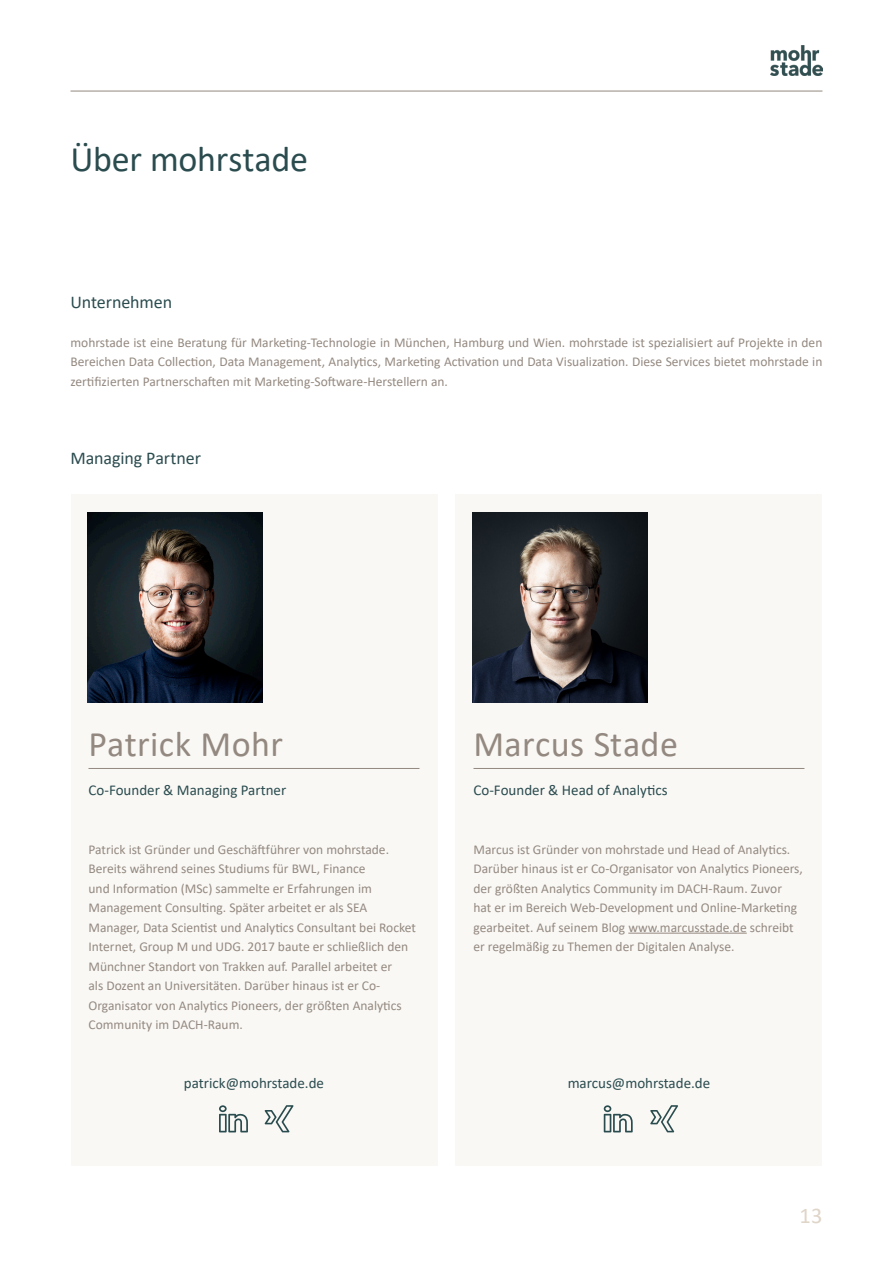
<style>
.page{position:relative;width:893px;height:1263px;background:#fff}
.page>*{position:absolute;margin:0;border:0;box-sizing:border-box;transform-origin:0 0}
.Heading_23_Rulers{font:36px "Calibri";letter-spacing:.01em;color:#948980}
.Heading_23_TOC{font:36px "Calibri";letter-spacing:-.005em;color:#2b4c4f}
.t1{font:22.5px "Calibri";color:#dfd5c8}
.Heading_12_TOC{font:18px "Calibri";letter-spacing:-.01em;color:#2b4c4f}
.Heading_9{font:15px "Calibri";color:#2b4c4f}
.Text_8_5_no_indent_L{font:15px "Calibri";color:#2b4c4f}
.Text_Subheading_10{font:13.5px/19.5px "Calibri";color:#948980}
.Text_8_5_no_indent{font:13.5px/19.5px "Calibri";color:#948980;text-align:justify}
</style>
<div class="page">
<img style="left:770px;top:46px;width:52px;height:29px">
<div style="left:70px;top:494px;width:367px;height:672px;background:#f9f8f5"></div>
<hr style="left:88px;top:768px;width:331px;height:1px;background:#948980">
<div style="left:455px;top:494px;width:367px;height:672px;background:#f9f8f5"></div>
<hr style="left:473px;top:768px;width:331px;height:1px;background:#948980">
<hr style="left:628px;top:933px;width:119px;height:1px;background:#948980">
<img style="left:88px;top:513px;width:175px;height:189px">
<img style="left:473px;top:513px;width:174px;height:189px">
<svg style="left:265px;top:1105px;width:28px;height:27px"></svg>
<svg style="left:219px;top:1105px;width:29px;height:27px"></svg>
<svg style="left:650px;top:1105px;width:28px;height:27px"></svg>
<svg style="left:604px;top:1105px;width:29px;height:27px"></svg>
<hr style="left:70px;top:91px;width:752px;height:1px;background:#948980">
<p class="Heading_23_TOC" style="left:70px;top:134px;width:239px">Über mohrstade</p>
<p class="Heading_12_TOC" style="left:70px;top:289px;width:103px">Unternehmen</p>
<p class="Text_8_5_no_indent" style="left:70px;top:332px;width:753px">mohrstade ist eine Beratung für Marketing-Technologie in München, Hamburg und Wien. mohrstade ist spezialisiert auf Projekte in den Bereichen Data Collection, Data Management, Analytics, Marketing Activation und Data Visualization. Diese Services bietet mohrstade in zertifizierten Partnerschaften mit Marketing-Software-Herstellern an.</p>
<p class="Heading_12_TOC" style="left:70px;top:445px;width:132px">Managing Partner</p>
<p class="Heading_23_Rulers" style="left:88px;top:719px;width:196px">Patrick Mohr</p>
<p class="Heading_9" style="left:88px;top:780px;width:199px">Co-Founder &amp; Managing Partner</p>
<p class="Text_Subheading_10" style="left:88px;top:839px;width:329px">Patrick ist Gründer und Geschäftführer von mohrstade.<br>Bereits während seines Studiums für BWL, Finance<br>und Information (MSc) sammelte er Erfahrungen im Management Consulting. Später arbeitet er als SEA Manager, Data Scientist und Analytics Consultant bei Rocket Internet, Group M und UDG. 2017 baute er schließlich den Münchner Standort von Trakken auf. Parallel arbeitet er<br>als Dozent an Universitäten. Darüber hinaus ist er Co-Organisator von Analytics Pioneers, der größten Analytics Community im DACH-Raum.</p>
<p class="Text_8_5_no_indent_L" style="left:184px;top:1072px;width:142px">patrick@mohrstade.de</p>
<p class="Heading_23_Rulers" style="left:473px;top:719px;width:206px">Marcus Stade</p>
<p class="Heading_9" style="left:473px;top:780px;width:196px">Co-Founder &amp; Head of Analytics</p>
<p class="Text_Subheading_10" style="left:473px;top:839px;width:331px">Marcus ist Gründer von mohrstade und Head of Analytics.<br>Darüber hinaus ist er Co-Organisator von Analytics Pioneers, der größten Analytics Community im DACH-Raum. Zuvor hat er im Bereich Web-Development und Online-Marketing gearbeitet. Auf seinem Blog www.marcusstade.de schreibt er regelmäßig zu Themen der Digitalen Analyse.</p>
<p class="Heading_9" style="left:568px;top:1072px;width:144px">marcus@mohrstade.de</p>
<h2 class="t1" style="left:799px;top:1199px;width:25px">13</h2>
</div>
